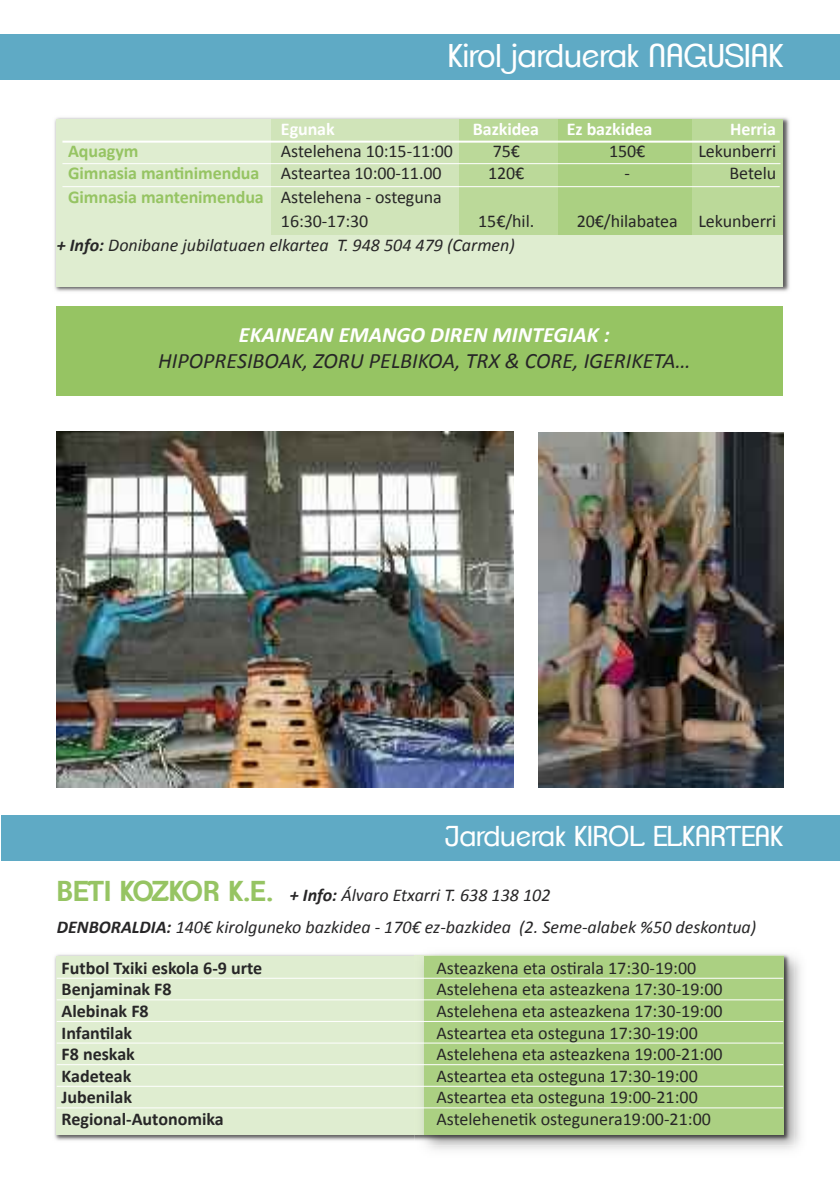
<style>
.page{position:relative;width:840px;height:1191px;background:#fff}
.page>*{position:absolute;margin:0;border:0;box-sizing:border-box;transform-origin:0 0}
.t1{font:32px "Clemente P Dag";color:#fff}
.t2{font:28px "Clemente P Dag";color:#fff}
.t3{font:italic 22px "Calibri";color:#272627}
.t4{font:italic 700 22px "Calibri";color:#fff}
.t5{font:18px/24px "Calibri";color:#272627}
.t6{font:italic 18px/32.6px "Calibri";color:#272627}
.t7{font:700 18px "Calibri";color:#272627}
.t8{font:700 18px "Calibri";letter-spacing:-.005em;color:#96c463}
.t9{font:700 18px "Calibri";letter-spacing:-.005em;color:#fff}
.s1{font-weight:400;color:#272627}
.s2{font-weight:700;color:#96c463}
.s3{font-weight:700}
.s4{font-family:"Clemente P Dak";font-weight:600;font-style:normal;font-size:28px;color:#96c463}
</style>
<div class="page">
<div style="left:0;top:35px;width:839px;height:45px;background:#5faac5"></div>
<img style="left:54px;top:117px;width:736px;height:175px">
<div style="left:57px;top:119px;width:725px;height:167px;background:#dfedd0"></div>
<div style="left:271px;top:119px;width:511px;height:115px;background:#d0e4b9"></div>
<div style="left:459px;top:119px;width:323px;height:116px;background:#bbd999"></div>
<div style="left:558px;top:119px;width:133px;height:116px;background:#abd082"></div>
<hr style="left:62px;top:141px;width:717px;height:2px;background:#fff">
<hr style="left:62px;top:163px;width:718px;height:1px;background:#fff">
<hr style="left:62px;top:186px;width:717px;height:1px;background:#fff">
<div style="left:2px;top:815px;width:837px;height:45px;background:#5faac5"></div>
<img style="left:54px;top:954px;width:360px;height:187px">
<div style="left:57px;top:955px;width:725px;height:179px;background:#dfedd0"></div>
<img style="left:414px;top:951px;width:380px;height:194px">
<img style="left:414px;top:955px;width:9px;height:179px">
<div style="left:423px;top:955px;width:359px;height:179px;background:#abd082"></div>
<hr style="left:57px;top:978px;width:725px;height:1px;background:#fff">
<hr style="left:57px;top:999px;width:725px;height:1px;background:#fff">
<hr style="left:57px;top:1021px;width:725px;height:1px;background:#fff">
<hr style="left:57px;top:1042px;width:725px;height:1px;background:#fff">
<hr style="left:57px;top:1064px;width:725px;height:1px;background:#fff">
<hr style="left:57px;top:1086px;width:725px;height:1px;background:#fff">
<hr style="left:57px;top:1107px;width:725px;height:1px;background:#fff">
<img style="left:57px;top:431px;width:455px;height:356px">
<img style="left:538px;top:432px;width:244px;height:356px">
<div style="left:57px;top:306px;width:725px;height:89px;background:#96c463"></div>
<h1 class="t1" style="left:447px;top:41px;width:337px">Kirol jarduerak NAGUSIAK</h1>
<p class="t9" style="left:281px;top:118px;width:55px">Egunak</p>
<p class="t9" style="left:472px;top:118px;width:68px">Bazkidea</p>
<p class="t9" style="left:566px;top:118px;width:87px">Ez bazkidea</p>
<p class="t9" style="left:729px;top:118px;width:48px">Herria</p>
<p class="t8" style="left:68px;top:140px;width:72px">aquagym</p>
<p class="t5" style="left:281px;top:139px;width:173px">Astelehena 10:15-11:00</p>
<p class="t5" style="left:492px;top:139px;width:29px">75€</p>
<p class="t5" style="left:608px;top:139px;width:38px">150€</p>
<p class="t5" style="left:698px;top:139px;width:79px">Lekunberri</p>
<p class="t8" style="left:68px;top:162px;width:375px">Gimnasia mantinimendua <span class="s1">Asteartea 10:00-11.00</span></p>
<p class="t5" style="left:488px;top:161px;width:38px">120€</p>
<p class="t5" style="left:624px;top:161px;width:7px">-</p>
<p class="t5" style="left:729px;top:161px;width:48px">Betelu</p>
<p class="t5" style="left:281px;top:185px;width:162px;text-indent:-213px"><span class="s2">Gimnasia mantenimendua</span> Astelehena - osteguna<br>16:30-17:30</p>
<p class="t5" style="left:478px;top:209px;width:57px">15€/hil.</p>
<p class="t5" style="left:576px;top:209px;width:201px">20€/hilabatea Lekunberri</p>
<p class="t6" style="left:57px;top:229px;width:459px"><span class="s3">+ Info:</span> Donibane jubilatuaen elkartea T. 948 504 479 (Carmen)</p>
<p class="t4" style="left:239px;top:320px;width:372px">EKAINEAN EMANGO DIREN MINTEGIAK :</p>
<p class="t3" style="left:158px;top:347px;width:533px">HIPOPRESIBOAK, ZORU PELBIKOA, TRX &amp; CORE, IGERIKETA…</p>
<h2 class="t2" style="left:444px;top:824px;width:340px">Jarduerak KIROL ELKARTEAK</h2>
<p class="t6" style="left:57px;top:878px;width:700px"><span class="s4">BETI KOZKOR K.E.</span> <span class="s3">+ Info:</span> Álvaro Etxarri T. 638 138 102<br><span class="s3">DENBORALDIA:</span> 140€ kirolguneko bazkidea - 170€ ez-bazkidea (2. Seme-alabek %50 deskontua)</p>
<p class="t7" style="left:62px;top:956px;width:202px">Futbol txiki eskola 6-9 urte</p>
<p class="t5" style="left:436px;top:955px;width:261px">Asteazkena eta ostirala 17:30-19:00</p>
<p class="t7" style="left:62px;top:978px;width:111px">Benjaminak F8</p>
<p class="t5" style="left:436px;top:977px;width:287px">Astelehena eta asteazkena 17:30-19:00</p>
<p class="t7" style="left:62px;top:999px;width:89px">alebinak F8</p>
<p class="t5" style="left:436px;top:998px;width:287px">Astelehena eta asteazkena 17:30-19:00</p>
<p class="t7" style="left:62px;top:1021px;width:72px">Infantilak</p>
<p class="t5" style="left:436px;top:1020px;width:263px">Asteartea eta osteguna 17:30-19:00</p>
<p class="t7" style="left:62px;top:1043px;width:75px">F8 neskak</p>
<p class="t5" style="left:436px;top:1042px;width:287px">Astelehena eta asteazkena 19:00-21:00</p>
<p class="t7" style="left:62px;top:1064px;width:71px">kadeteak</p>
<p class="t5" style="left:436px;top:1063px;width:263px">Asteartea eta osteguna 17:30-19:00</p>
<p class="t7" style="left:62px;top:1086px;width:72px">Jubenilak</p>
<p class="t5" style="left:436px;top:1085px;width:263px">Asteartea eta osteguna 19:00-21:00</p>
<p class="t7" style="left:62px;top:1107px;width:164px">Regional-autonomika</p>
<p class="t5" style="left:436px;top:1106px;width:276px">Astelehenetik ostegunera19:00-21:00</p>
</div>
